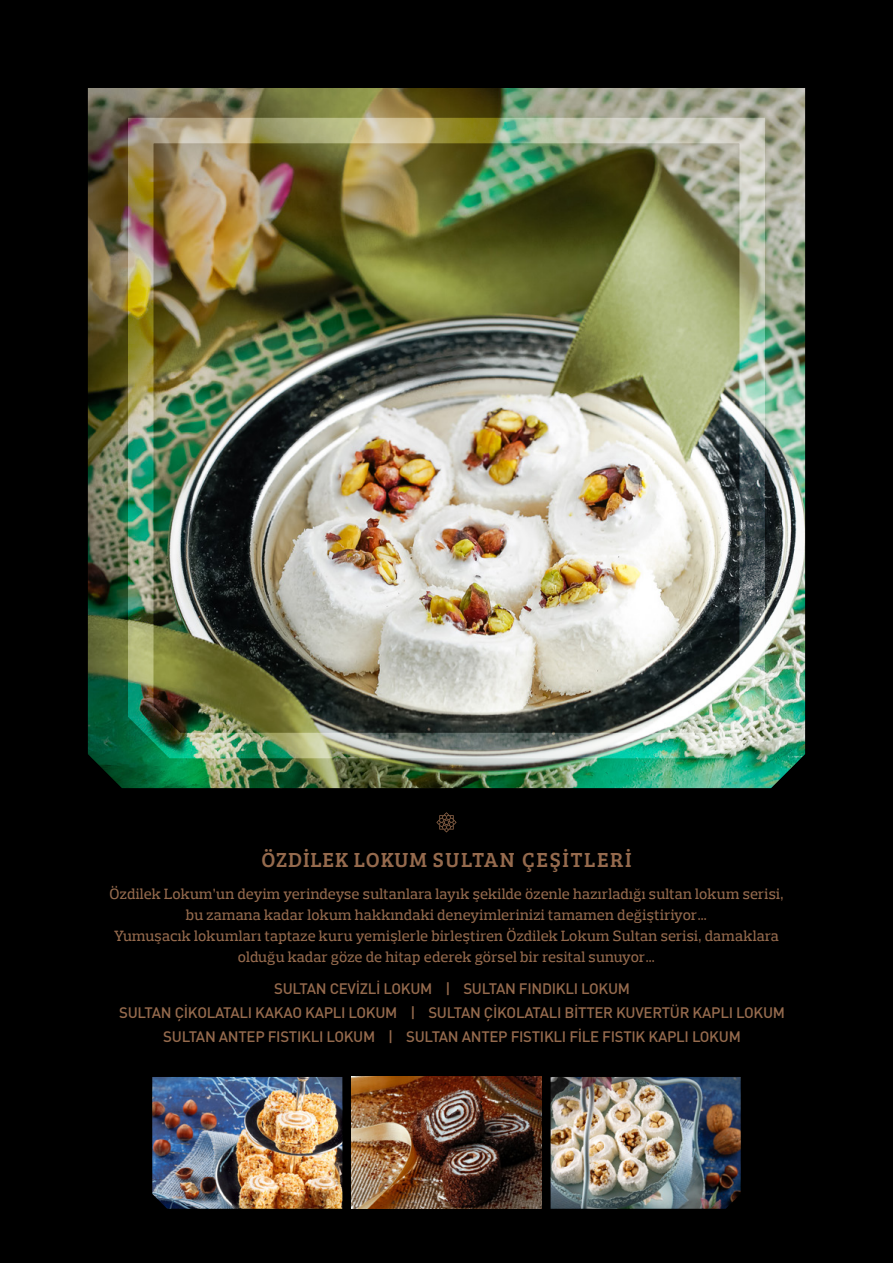
<style>
.page{position:relative;width:893px;height:1263px;background:#000}
.page>*{position:absolute;margin:0;border:0;box-sizing:border-box;transform-origin:0 0}
.t1{font:21px "Bree Serif";letter-spacing:.04em;color:#956a4d}
.t2{font:500 15px/21px "Prelo Slab";letter-spacing:.02em;color:#956a4d;text-align:center}
.t3{font:500 15px/24px "DIN Pro";letter-spacing:-.02em;color:#956a4d;text-align:center}
</style>
<div class="page">
<img style="left:88px;top:88px;width:717px;height:700px">
<svg style="left:436px;top:812px;width:21px;height:20px"></svg>
<img style="left:115px;top:107px;width:663px;height:653px">
<img style="left:152px;top:1077px;width:190px;height:132px">
<img style="left:351px;top:1077px;width:191px;height:132px">
<img style="left:551px;top:1077px;width:190px;height:132px">
<h1 class="t1" style="left:261px;top:844px;width:372px">ÖZDİLEK LOKUM SULTAN ÇEŞİTLERİ</h1>
<p class="t2" style="left:110px;top:883px;width:675px">Özdilek Lokum’un deyim yerindeyse sultanlara layık şekilde özenle hazırladığı sultan lokum serisi, bu zamana kadar lokum hakkındaki deneyimlerinizi tamamen değiştiriyor…<br>Yumuşacık lokumları taptaze kuru yemişlerle birleştiren Özdilek Lokum Sultan serisi, damaklara olduğu kadar göze de hitap ederek görsel bir resital sunuyor…</p>
<p class="t3" style="left:119px;top:976px;width:667px">SULTAN CEVİZLİ LOKUM | SULTAN FINDIKLI LOKUM<br>SULTAN ÇİKOLATALI KAKAO KAPLI LOKUM | SULTAN ÇİKOLATALI BİTTER KUVERTÜR KAPLI LOKUM<br>SULTAN ANTEP FISTIKLI LOKUM | SULTAN ANTEP FISTIKLI FİLE FISTIK KAPLI LOKUM</p>
</div>
